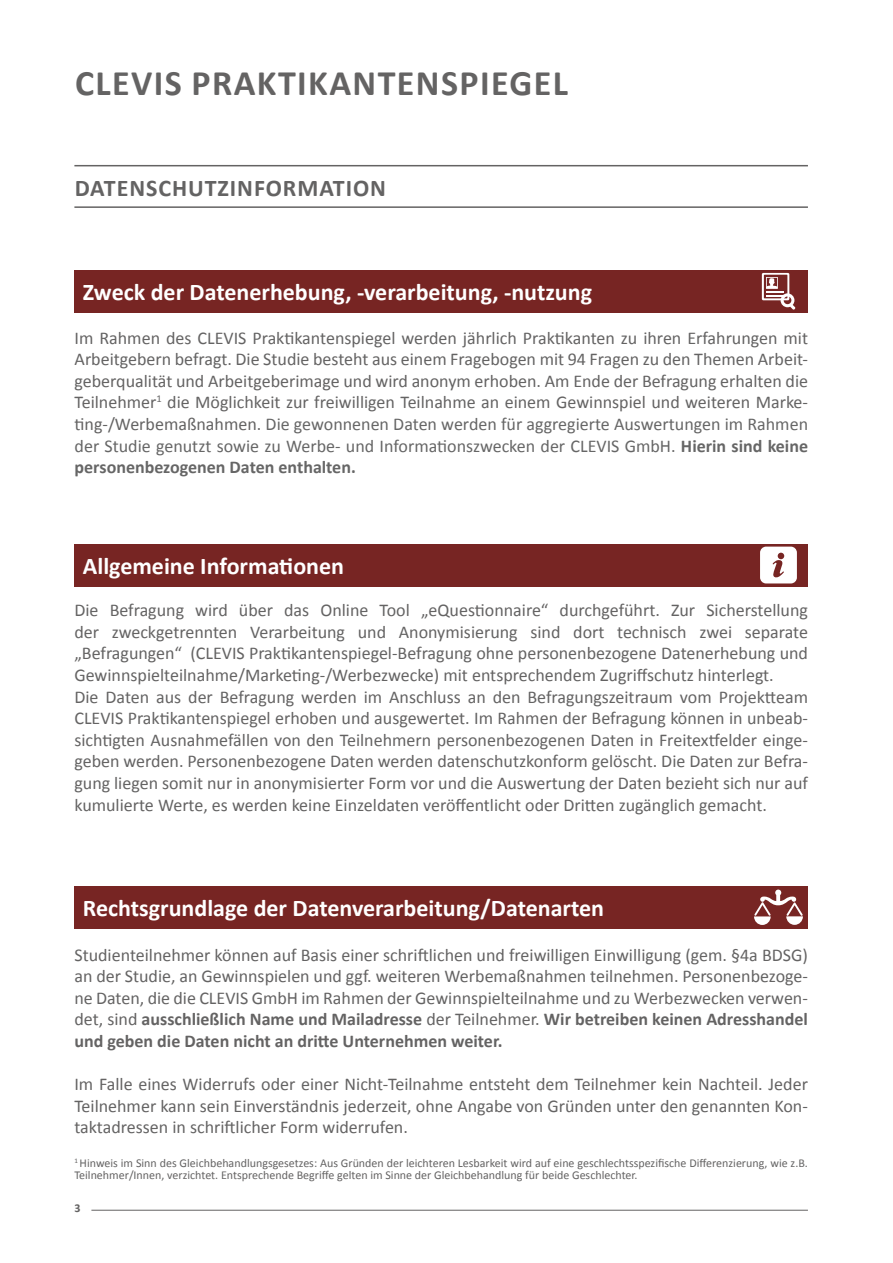
<style>
.page{position:relative;width:893px;height:1263px;background:#fff}
.page>*{position:absolute;margin:0;border:0;box-sizing:border-box;transform-origin:0 0}
.t1{font:700 36px "Calibri";letter-spacing:.04em;color:#646363}
.t2{font:700 24px "Calibri";color:#fff}
.t3{font:700 24px "Calibri";letter-spacing:.04em;color:#646363}
.t4{font:18px/21.6px "Calibri";color:#646363;text-align:justify}
.t5{font:12px/12px "Calibri";color:#646363}
.t6{font:700 12px "Calibri";color:#646363}
.s1{color:#666}
.s2{font-weight:700;color:#666}
.s3{font-weight:700}
</style>
<div class="page">
<hr style="left:91px;top:1210px;width:717px;height:1px;background:#646363">
<hr style="left:74px;top:165px;width:734px;height:1px;background:#646363">
<hr style="left:74px;top:206px;width:734px;height:2px;background:#646363">
<div style="left:74px;top:886px;width:734px;height:42px;background:#772523"></div>
<svg style="left:754px;top:889px;width:49px;height:36px"></svg>
<div style="left:74px;top:270px;width:734px;height:42px;background:#772523"></div>
<svg style="left:762px;top:273px;width:33px;height:37px"></svg>
<div style="left:74px;top:544px;width:734px;height:42px;background:#772523"></div>
<svg style="left:760px;top:547px;width:37px;height:36px"></svg>
<h1 class="t1" style="left:75px;top:60px;width:494px">CLEVIS PRAKTIKANTENSPIEGEL</h1>
<h2 class="t3" style="left:75px;top:172px;width:313px">DATENSCHUTZINFORMATION</h2>
<h2 class="t2" style="left:83px;top:277px;width:511px">Zweck der Datenerhebung, -verarbeitung, -nutzung</h2>
<p class="t4" style="left:75px;top:327px;width:735px">Im Rahmen des CLEVIS Praktikantenspiegel werden jährlich Praktikanten zu ihren Erfahrungen mit Arbeitgebern befragt. Die Studie besteht aus einem Fragebogen mit 94 Fragen zu den Themen Arbeit&shy;geberqualität und Arbeitgeberimage und wird anonym erhoben. Am Ende der Befragung erhalten die Teilnehmer<sup>1</sup> die Möglichkeit zur freiwilligen Teilnahme an einem Gewinnspiel und weiteren Marke&shy;ting-/Werbemaßnahmen. <span class="s1">Die gewonnenen Daten werden für aggregierte Auswertungen im Rahmen der Studie genutzt sowie zu Werbe- und Informationszwecken der CLEVIS GmbH.</span> <span class="s2">Hierin sind keine personenbezogenen Daten enthalten.</span></p>
<h2 class="t2" style="left:83px;top:551px;width:263px">Allgemeine Informationen</h2>
<p class="t4" style="left:74px;top:599px;width:735px;text-align:left">Die Befragung wird über das Online Tool „eQuestionnaire“ durchgeführt. Zur Sicherstellung der zweckgetrennten Verarbeitung und Anonymisierung sind dort technisch zwei separate „Befragungen“ (CLEVIS Praktikantenspiegel-Befragung ohne personenbezogene Datenerhebung und Gewinnspielteilnahme/Marketing-/Werbezwecke) mit entsprechendem Zugriffschutz hinterlegt.<br>Die Daten aus der Befragung werden im Anschluss an den Befragungszeitraum vom Projektteam CLEVIS Praktikantenspiegel erhoben und ausgewertet. Im Rahmen der Befragung können in unbeab&shy;sichtigten Ausnahmefällen von den Teilnehmern personenbezogenen Daten in Freitextfelder einge&shy;geben werden. Personenbezogene Daten werden datenschutzkonform gelöscht. Die Daten zur Befra&shy;gung liegen somit nur in anonymisierter Form vor und die Auswertung der Daten bezieht sich nur auf kumulierte Werte, es werden keine Einzeldaten veröffentlicht oder Dritten zugänglich gemacht.</p>
<h2 class="t2" style="left:83px;top:893px;width:523px">Rechtsgrundlage der Datenverarbeitung/Datenarten</h2>
<p class="t4" style="left:74px;top:944px;width:735px">Studienteilnehmer können auf Basis einer schriftlichen und freiwilligen Einwilligung (gem. §4a BDSG) an der Studie, an Gewinnspielen und ggf. weiteren Werbemaßnahmen teilnehmen. Personenbezoge&shy;ne Daten, die die CLEVIS GmbH im Rahmen der Gewinnspielteilnahme und zu Werbezwecken verwen&shy;det, sind <span class="s3">ausschließlich Name und Mailadresse</span> der Teilnehmer. <span class="s3">Wir betreiben keinen Adresshandel und geben die Daten nicht an dritte Unternehmen weiter.</span></p>
<p class="t4" style="left:74px;top:1073px;width:735px">Im Falle eines Widerrufs oder einer Nicht-Teilnahme entsteht dem Teilnehmer kein Nachteil. Jeder Teilnehmer kann sein Einverständnis jederzeit, ohne Angabe von Gründen unter den genannten Kon&shy;taktadressen in schriftlicher Form widerrufen.</p>
<p class="t5" style="left:74px;top:1157px;width:735px"><sup>1</sup> Hinweis im Sinn des Gleichbehandlungsgesetzes: Aus Gründen der leichteren Lesbarkeit wird auf eine geschlechtsspezifische Differenzierung, wie z.B.<br>Teilnehmer/Innen, verzichtet. Entsprechende Begriffe gelten im Sinne der Gleichbehandlung für beide Geschlechter.</p>
<p class="t6" style="left:74px;top:1201px;width:8px">3</p>
</div>
